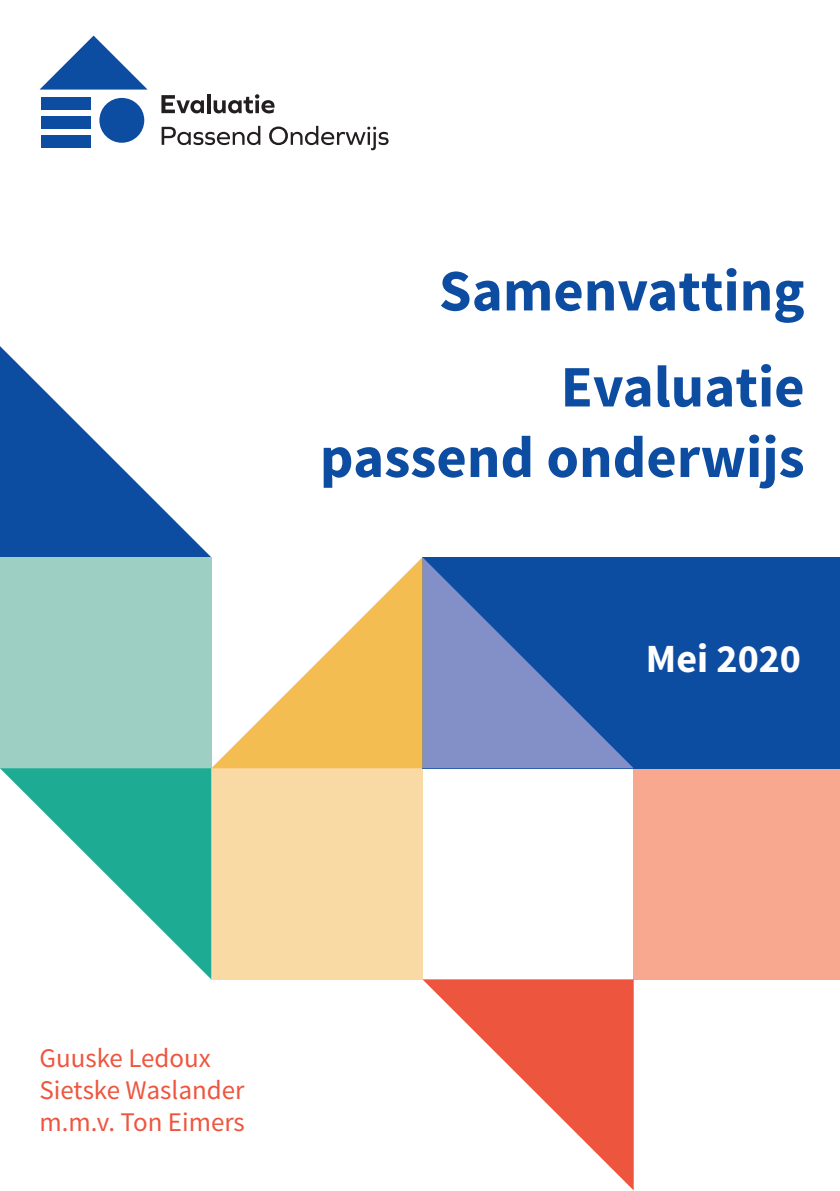
<style>
.page{position:relative;width:840px;height:1191px;background:#fff}
.page>*{position:absolute;margin:0;border:0;box-sizing:border-box;transform-origin:0 0}
.t1{font:700 58.8px "Source Sans Pro";color:#0d4da1}
.t2{font:700 40px "Source Sans Pro";color:#fff}
.t3{font:27px "Source Sans Pro";color:#ee553e}
</style>
<div class="page">
<svg style="left:0;top:346px;width:211px;height:211px"></svg>
<div style="left:0;top:557px;width:211px;height:211px;background:#9ecfc3"></div>
<div style="left:211px;top:768px;width:211px;height:211px;background:#f9daa5"></div>
<div style="left:633px;top:768px;width:206px;height:211px;background:#f7a88e"></div>
<div style="left:633px;top:557px;width:206px;height:211px;background:#0d4da1"></div>
<svg style="left:40px;top:36px;width:107px;height:54px"></svg>
<div style="left:99px;top:98px;width:45px;height:45px;background:#0d4da1;border-radius:50%"></div>
<div style="left:41px;top:97px;width:50px;height:12px;background:#0d4da1"></div>
<div style="left:41px;top:116px;width:50px;height:12px;background:#0d4da1"></div>
<div style="left:41px;top:135px;width:50px;height:12px;background:#0d4da1"></div>
<svg style="left:161px;top:95px;width:43px;height:18px"></svg>
<hr style="left:207px;top:94px;width:3px;height:19px;background:#231f20">
<svg style="left:213px;top:94px;width:61px;height:19px"></svg>
<svg style="left:161px;top:126px;width:99px;height:19px"></svg>
<svg style="left:269px;top:126px;width:119px;height:24px"></svg>
<svg style="left:422px;top:979px;width:211px;height:211px"></svg>
<svg style="left:422px;top:557px;width:211px;height:211px;background:#486eb3"></svg>
<svg style="left:211px;top:557px;width:211px;height:211px"></svg>
<svg style="left:0;top:768px;width:211px;height:211px"></svg>
<p class="t1" style="left:438px;top:253px;width:367px">Samenvatting</p>
<p class="t1" style="left:560px;top:349px;width:245px">Evaluatie</p>
<p class="t1" style="left:319px;top:420px;width:486px">passend onderwijs</p>
<p class="t2" style="left:645px;top:633px;width:157px">Mei 2020</p>
<p class="t3" style="left:40px;top:1041px;width:173px">Guuske Ledoux</p>
<p class="t3" style="left:40px;top:1073px;width:206px">Sietske Waslander</p>
<p class="t3" style="left:40px;top:1105px;width:207px">m.m.v. Ton Eimers</p>
</div>
